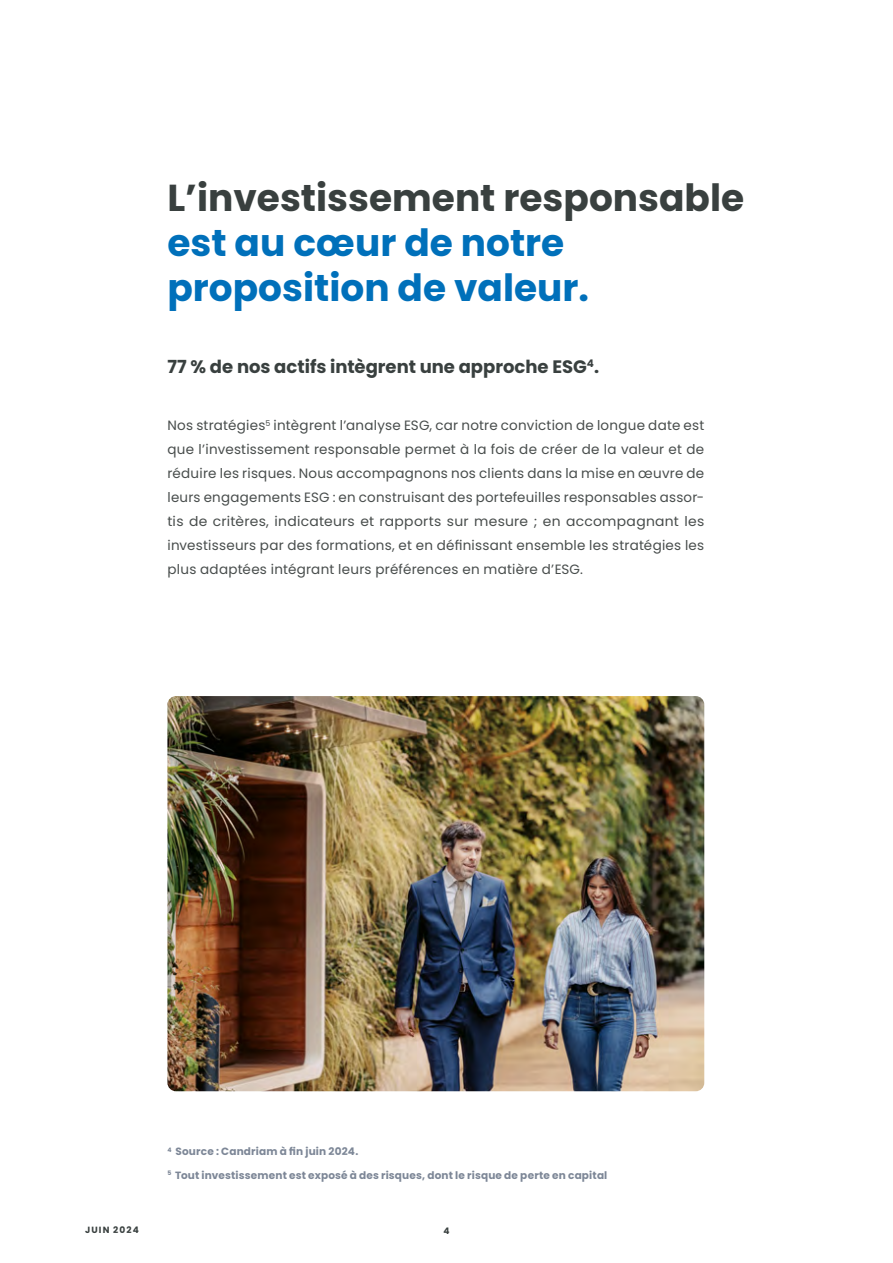
<style>
.page{position:relative;width:893px;height:1263px;background:#fff}
.page>*{position:absolute;margin:0;border:0;box-sizing:border-box;transform-origin:0 0}
.t1{font:700 37.5px/45px "Poppins";color:#0070ba}
.t2{font:700 37.5px "Poppins";color:#39403f}
.t3{font:700 18px "Poppins";color:#39403f}
.t4{font:13.5px/24px "Poppins";letter-spacing:.02em;color:#484d4c;text-align:justify}
.t5{font:700 10.5px "Poppins";letter-spacing:.02em;color:#7d8797}
.t6{font:700 9px "Poppins";letter-spacing:.13em;color:#39403f}
</style>
<div class="page">
<img style="left:167px;top:696px;width:537px;height:395px">
<h1 class="t2" style="left:167px;top:176px;width:578px">L’investissement responsable</h1>
<h1 class="t1" style="left:167px;top:221px;width:423px">est au cœur de notre proposition de valeur.</h1>
<h2 class="t3" style="left:167px;top:357px;width:433px">77 % de nos actifs intègrent une approche ESG<sup>4</sup>.</h2>
<p class="t4" style="left:167px;top:413px;width:538px">Nos stratégies<sup>5</sup> intègrent l’analyse ESG, car notre conviction de longue date est que l’investissement responsable permet à la fois de créer de la valeur et de réduire les risques. Nous accompagnons nos clients dans la mise en œuvre de leurs engagements ESG : en construisant des portefeuilles responsables assor&shy;tis de critères, indicateurs et rapports sur mesure ; en accompagnant les investisseurs par des formations, et en définissant ensemble les stratégies les plus adaptées intégrant leurs préférences en matière d’ESG.</p>
<p class="t5" style="left:167px;top:1146px;width:192px"><sup>4</sup> Source : Candriam à fin juin 2024.</p>
<p class="t5" style="left:167px;top:1169px;width:441px"><sup>5</sup> Tout investissement est exposé à des risques, dont le risque de perte en capital</p>
<p class="t6" style="left:85px;top:1224px;width:55px">JUIN 2024</p>
<p class="t6" style="left:443px;top:1225px;width:8px">4</p>
</div>
